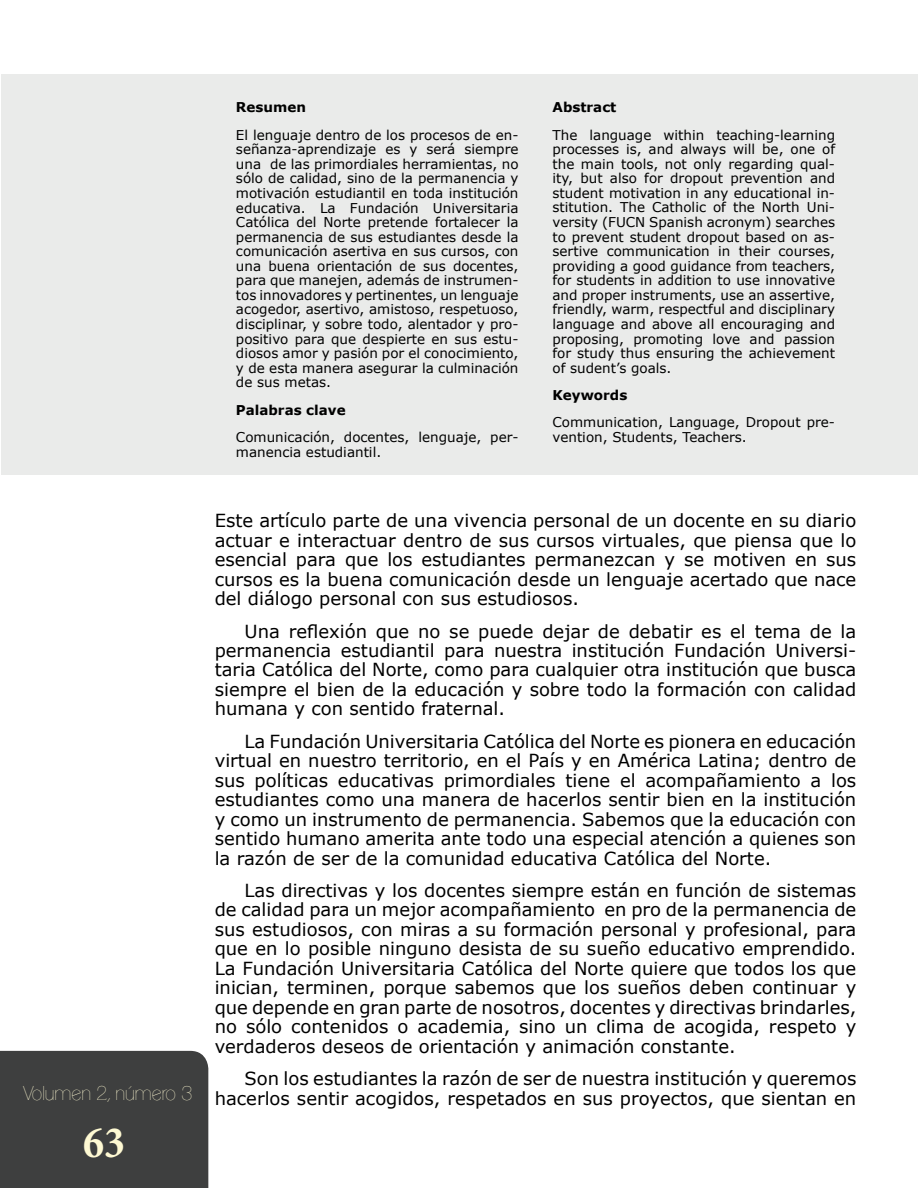
<style>
.page{position:relative;width:918px;height:1188px;background:#fff}
.page>*{position:absolute;margin:0;border:0;box-sizing:border-box;transform-origin:0 0}
.t1{font:700 condensed 45px "Minion Pro";color:#fef9d3}
.t2{font:100 19.5px "Clemente P Daa";color:#fef9d3}
.t3{font:18px/19.5px "Verdana";color:#000;text-align:justify}
.t4{font:13.5px/14.5px "Verdana";color:#000;text-align:justify}
.t5{font:700 13.5px "Verdana";color:#000}
</style>
<div class="page">
<div style="left:0;top:1050px;width:208px;height:138px;background:#3e3f3f"></div>
<div style="left:1px;top:74px;width:917px;height:401px;background:#eaebea"></div>
<p class="t2" style="left:23px;top:1082px;width:171px">Volumen 2, número 3</p>
<h1 class="t1" style="left:83px;top:1112px;width:43px">63</h1>
<p class="t5" style="left:236px;top:98px;width:71px">Resumen</p>
<p class="t4" style="left:236px;top:127px;width:284px">El lenguaje dentro de los procesos de en&shy;señanza-aprendizaje es y será siempre una de las primordiales herramientas, no sólo de calidad, sino de la permanencia y motivación estudiantil en toda institución educativa. La Fundación Universitaria Católica del Norte pretende fortalecer la permanencia de sus estudiantes desde la comunicación asertiva en sus cursos, con una buena orientación de sus docentes, para que manejen, además de instrumen&shy;tos innovadores y pertinentes, un lenguaje acogedor, asertivo, amistoso, respetuoso, disciplinar, y sobre todo, alentador y pro&shy;positivo para que despierte en sus estu&shy;diosos amor y pasión por el conocimiento, y de esta manera asegurar la culminación de sus metas.</p>
<p class="t5" style="left:236px;top:400px;width:111px">Palabras clave</p>
<p class="t4" style="left:236px;top:430px;width:284px">Comunicación, docentes, lenguaje, per&shy;manencia estudiantil.</p>
<p class="t5" style="left:553px;top:98px;width:65px">Abstract</p>
<p class="t4" style="left:553px;top:127px;width:284px">The language within teaching-learning processes is, and always will be, one of the main tools, not only regarding qual&shy;ity, but also for dropout prevention and student motivation in any educational in&shy;stitution. The Catholic of the North Uni&shy;versity (FUCN Spanish acronym) searches to prevent student dropout based on as&shy;sertive communication in their courses, providing a good guidance from teachers, for students in addition to use innovative and proper instruments, use an assertive, friendly, warm, respectful and disciplinary language and above all encouraging and proposing, promoting love and passion for study thus ensuring the achievement of sudent’s goals.</p>
<p class="t5" style="left:553px;top:386px;width:76px">Keywords</p>
<p class="t4" style="left:553px;top:415px;width:284px">Communication, Language, Dropout pre&shy;vention, Students, Teachers.</p>
<p class="t3" style="left:215px;top:511px;width:643px">Este artículo parte de una vivencia personal de un docente en su diario actuar e interactuar dentro de sus cursos virtuales, que piensa que lo esencial para que los estudiantes permanezcan y se motiven en sus cursos es la buena comunicación desde un lenguaje acertado que nace del diálogo personal con sus estudiosos.</p>
<p class="t3" style="left:215px;top:621px;width:643px;text-indent:30px">Una reflexión que no se puede dejar de debatir es el tema de la permanencia estudiantil para nuestra institución Fundación Universi&shy;taria Católica del Norte, como para cualquier otra institución que busca siempre el bien de la educación y sobre todo la formación con calidad humana y con sentido fraternal.</p>
<p class="t3" style="left:215px;top:731px;width:643px;text-indent:30px">La Fundación Universitaria Católica del Norte es pionera en educación virtual en nuestro territorio, en el País y en América Latina; dentro de sus políticas educativas primordiales tiene el acompañamiento a los estudiantes como una manera de hacerlos sentir bien en la institución y como un instrumento de permanencia. Sabemos que la educación con sentido humano amerita ante todo una especial atención a quienes son la razón de ser de la comunidad educativa Católica del Norte.</p>
<p class="t3" style="left:215px;top:880px;width:643px;text-indent:30px">Las directivas y los docentes siempre están en función de sistemas de calidad para un mejor acompañamiento en pro de la permanencia de sus estudiosos, con miras a su formación personal y profesional, para que en lo posible ninguno desista de su sueño educativo emprendido.<br>La Fundación Universitaria Católica del Norte quiere que todos los que inician, terminen, porque sabemos que los sueños deben continuar y que depende en gran parte de nosotros, docentes y directivas brindarles, no sólo contenidos o academia, sino un clima de acogida, respeto y verdaderos deseos de orientación y animación constante.</p>
<p class="t3" style="left:215px;top:1069px;width:643px;text-align:right">Son los estudiantes la razón de ser de nuestra institución y queremos hacerlos sentir acogidos, respetados en sus proyectos, que sientan en</p>
</div>
